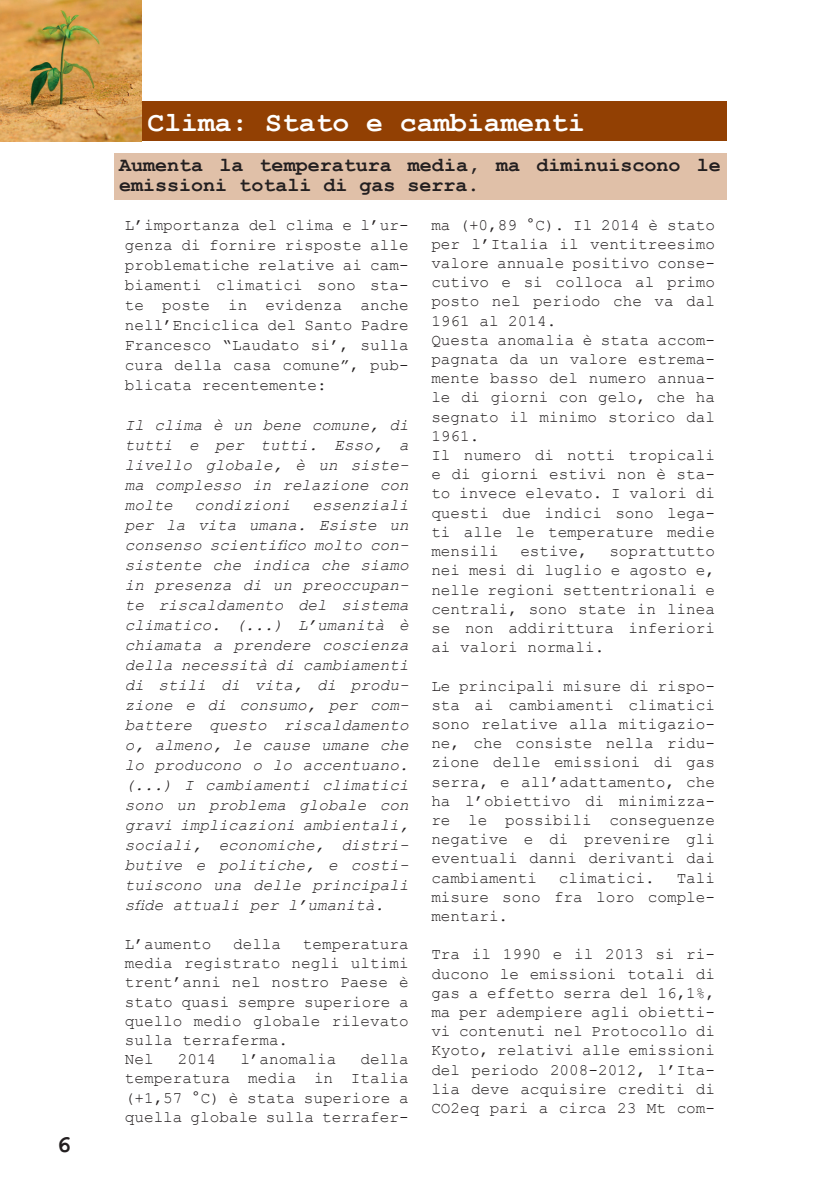
<style>
.page{position:relative;width:840px;height:1191px;background:#fff}
.page>*{position:absolute;margin:0;border:0;box-sizing:border-box;transform-origin:0 0}
.t1{font:700 28px "Courier New";color:#fff}
.t2{font:700 24px "Courier New";color:#231f20}
.t3{font:700 20px/20px "Courier New";color:#231f20}
.t4{font:16px/19.2px "Courier New";color:#231f20;text-align:justify}
.t5{font:italic 16px/20px "Courier New";color:#231f20;text-align:justify}
</style>
<div class="page">
<div style="left:0;top:101px;width:726px;height:40px;background:#924003"></div>
<img style="left:0;top:0;width:142px;height:142px">
<div style="left:113px;top:153px;width:613px;height:47px;background:#e0c0a8"></div>
<hr style="left:839px;top:103px;width:1px;height:39px;background:#924003">
<h2 class="t2" style="left:57px;top:1130px;width:16px">6</h2>
<h1 class="t1" style="left:147px;top:105px;width:438px">Clima: Stato e cambiamenti</h1>
<p class="t3" style="left:119px;top:155px;width:602px">Aumenta la temperatura media, ma diminuiscono le emissioni totali di gas serra.</p>
<p class="t4" style="left:125px;top:214px;width:285px;line-height:20px">L’importanza del clima e l’ur&shy;genza di fornire risposte alle problematiche relative ai cam&shy;biamenti climatici sono sta&shy;te poste in evidenza anche nell’Enciclica del Santo Padre Francesco “Laudato si’, sulla cura della casa comune”, pub&shy;blicata recentemente:</p>
<p class="t5" style="left:125px;top:414px;width:285px">Il clima è un bene comune, di tutti e per tutti. Esso, a livello globale, è un siste&shy;ma complesso in relazione con molte</p>
<p class="t5" style="left:125px;top:494px;width:285px;text-indent:187px">essenziali per la vita umana. Esiste un consenso scientifico molto con&shy;sistente che indica che siamo in presenza di un preoccupan&shy;te riscaldamento del sistema climatico. (...) L’umanità è chiamata a prendere coscienza della necessità di cambiamenti di stili di vita, di produ&shy;zione e di consumo, per com&shy;battere questo riscaldamento o, almeno, le cause umane che lo producono o lo accentuano. (...) I cambiamenti climatici sono un problema globale con gravi implicazioni ambientali, sociali, economiche, distri&shy;butive e politiche, e costi&shy;tuiscono una delle principali sfide attuali per l’umanità.</p>
<p class="t4" style="left:125px;top:934px;width:88px">L’aumento</p>
<p class="t4" style="left:233px;top:934px;width:49px">della</p>
<p class="t5" style="left:194px;top:494px;width:97px">condizioni</p>
<p class="t4" style="left:125px;top:934px;width:285px;text-align:left;text-indent:178px">temperatura media registrato negli ultimi trent’anni nel nostro Paese è stato quasi sempre superiore a quello medio globale rilevato sulla terraferma.<br>Nel</p>
<p class="t4" style="left:178px;top:1049px;width:40px">2014</p>
<p class="t4" style="left:240px;top:1049px;width:98px">l’anomalia</p>
<p class="t4" style="left:125px;top:1049px;width:285px;text-indent:235px">della temperatura media in Italia (+1,57 °C) è stata superiore a quella globale sulla terrafer-</p>
<p class="t4" style="left:431px;top:214px;width:285px;text-align:left">ma (+0,89 °C). Il 2014 è stato per l’Italia il ventitreesimo valore annuale positivo conse&shy;cutivo e si colloca al primo posto nel periodo che va dal<br>1961 al 2014.<br>Questa anomalia è stata accom&shy;pagnata da un valore estrema&shy;mente basso del numero annua&shy;le di giorni con gelo, che ha segnato il minimo storico dal<br>1961.<br>Il numero di notti tropicali e di giorni estivi non è sta&shy;to invece elevato. I valori di questi due indici sono lega&shy;ti alle le temperature medie mensili</p>
<p class="t4" style="left:520px;top:541px;width:69px">estive,</p>
<p class="t4" style="left:431px;top:541px;width:285px;text-indent:178px">soprattutto nei mesi di luglio e agosto e, nelle regioni settentrionali e centrali, sono state in linea se non addirittura inferiori ai valori normali.</p>
<p class="t4" style="left:431px;top:675px;width:285px">Le principali misure di rispo&shy;sta ai cambiamenti climatici sono relative alla mitigazio&shy;ne, che consiste nella ridu&shy;zione delle emissioni di gas serra, e all’adattamento, che ha l’obiettivo di minimizza&shy;re le possibili conseguenze negative e di prevenire gli eventuali danni derivanti dai cambiamenti</p>
<p class="t4" style="left:431px;top:867px;width:285px;text-indent:245px">Tali misure sono fra loro comple&shy;mentari.</p>
<p class="t4" style="left:431px;top:944px;width:285px">Tra il 1990 e il 2013 si ri&shy;ducono le emissioni totali di gas a effetto serra del 16,1%, ma per adempiere agli obietti&shy;vi contenuti nel Protocollo di Kyoto, relativi alle emissioni del periodo 2008-2012, l’Ita&shy;lia deve acquisire crediti di CO2eq pari a circa 23 Mt com-</p>
<p class="t4" style="left:558px;top:867px;width:97px">climatici.</p>
</div>
